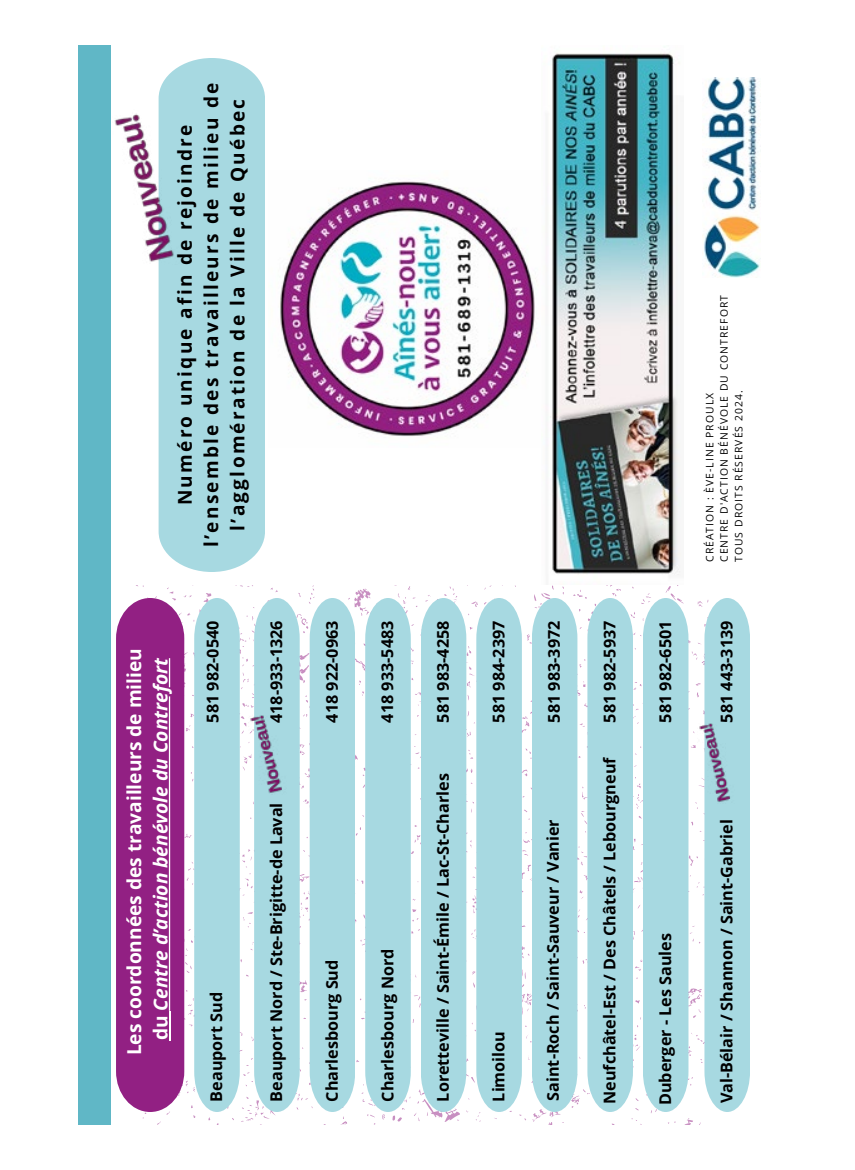
<style>
.page{position:relative;width:855px;height:1170px;background:#fff}
.page>*{position:absolute;margin:0;border:0;box-sizing:border-box;transform-origin:0 0}
.t1{font:700 19.12px/26.5px "Open Sans";color:#fff;text-align:center}
.t2{font:700 19px/26.5px "Open Sans";letter-spacing:.12em;color:#000;text-align:center}
.t3{font:700 16.12px "Open Sans";color:#000}
.t4{font:10.38px/14.4px "Open Sans";letter-spacing:.1em;color:#000}
.s1{font-style:italic}
</style>
<div class="page">
<svg style="left:136px;top:585px;width:568px;height:540px"></svg>
<div style="left:78px;top:585px;width:33px;height:540px;background:#60b7c6"></div>
<div style="left:643px;top:598px;width:45px;height:514px;background:#a7d9e1"></div>
<svg style="left:254px;top:598px;width:46px;height:514px;background:#abdae2"></svg>
<div style="left:310px;top:598px;width:45px;height:514px;background:#a7d9e1"></div>
<svg style="left:365px;top:598px;width:46px;height:514px;background:#aadae2"></svg>
<div style="left:421px;top:598px;width:45px;height:514px;background:#a7d9e1"></div>
<div style="left:476px;top:598px;width:46px;height:514px;background:#a7d9e1"></div>
<div style="left:532px;top:598px;width:45px;height:514px;background:#a7d9e1"></div>
<div style="left:587px;top:598px;width:46px;height:514px;background:#a7d9e1"></div>
<div style="left:116px;top:598px;width:68px;height:514px;background:#922083"></div>
<hr style="left:169px;top:696px;width:1px;height:315px;background:#fff">
<svg style="left:194px;top:598px;width:46px;height:514px;background:#aadae2"></svg>
<div style="left:704px;top:598px;width:46px;height:514px;background:#a7d9e1"></div>
<img style="left:249px;top:712px;width:37px;height:82px">
<img style="left:698px;top:721px;width:37px;height:82px">
<img style="left:280px;top:181px;width:256px;height:255px">
<img style="left:546px;top:53px;width:135px;height:522px">
<div style="left:78px;top:45px;width:33px;height:540px;background:#60b7c6"></div>
<img style="left:704px;top:77px;width:56px;height:201px">
<div style="left:159px;top:58px;width:106px;height:514px;background:#a7d9e1"></div>
<img style="left:114px;top:110px;width:67px;height:155px">
<p class="t2" style="left:171px;top:547px;width:466px;rotate:-90deg">Numéro unique afin de rejoindre l’ensemble des travailleurs de milieu de l’agglomération de la Ville de Québec</p>
<p class="t1" style="left:120px;top:1055px;width:409px;rotate:-90deg">Les coordonnées des travailleurs de milieu du <span class="s1">Centre d’action bénévole du Contrefort</span></p>
<p class="t3" style="left:201px;top:723px;width:103px;rotate:-90deg">581 982-0540</p>
<p class="t3" style="left:205px;top:1102px;width:111px;rotate:-90deg">Beauport Sud</p>
<p class="t3" style="left:265px;top:723px;width:104px;rotate:-90deg">418-933-1326</p>
<p class="t3" style="left:265px;top:1102px;width:300px;rotate:-90deg">Beauport Nord / Ste-Brigitte-de Laval</p>
<p class="t3" style="left:321px;top:723px;width:103px;rotate:-90deg">418 922-0963</p>
<p class="t3" style="left:321px;top:1102px;width:143px;rotate:-90deg">Charlesbourg Sud</p>
<p class="t3" style="left:376px;top:723px;width:103px;rotate:-90deg">418 933-5483</p>
<p class="t3" style="left:432px;top:723px;width:103px;rotate:-90deg">581 983-4258</p>
<p class="t3" style="left:487px;top:723px;width:103px;rotate:-90deg">581 984-2397</p>
<p class="t3" style="left:543px;top:723px;width:103px;rotate:-90deg">581 983-3972</p>
<p class="t3" style="left:376px;top:1102px;width:154px;rotate:-90deg">Charlesbourg Nord</p>
<p class="t3" style="left:432px;top:1102px;width:330px;rotate:-90deg">Loretteville / Saint-Émile / Lac-St-Charles</p>
<p class="t3" style="left:487px;top:1102px;width:72px;rotate:-90deg">Limoilou</p>
<p class="t3" style="left:541px;top:1101px;width:283px;rotate:-90deg">Saint-Roch / Saint-Sauveur / Vanier</p>
<p class="t3" style="left:598px;top:723px;width:103px;rotate:-90deg">581 982-5937</p>
<p class="t3" style="left:598px;top:1104px;width:349px;rotate:-90deg">Neufchâtel-Est / Des Châtels / Lebourgneuf</p>
<p class="t3" style="left:654px;top:723px;width:103px;rotate:-90deg">581 982-6501</p>
<p class="t4" style="left:702px;top:562px;width:268px;rotate:-90deg">CRÉATION : ÈVE-LINE PROULX<br>CENTRE D'ACTION BÉNÉVOLE DU CONTREFORT<br>TOUS DROITS RÉSERVÉS 2024.</p>
<p class="t3" style="left:715px;top:723px;width:103px;rotate:-90deg">581 443-3139</p>
<p class="t3" style="left:654px;top:1105px;width:174px;rotate:-90deg">Duberger - Les Saules</p>
<p class="t3" style="left:715px;top:1103px;width:286px;rotate:-90deg">Val-Bélair / Shannon / Saint-Gabriel</p>
</div>
